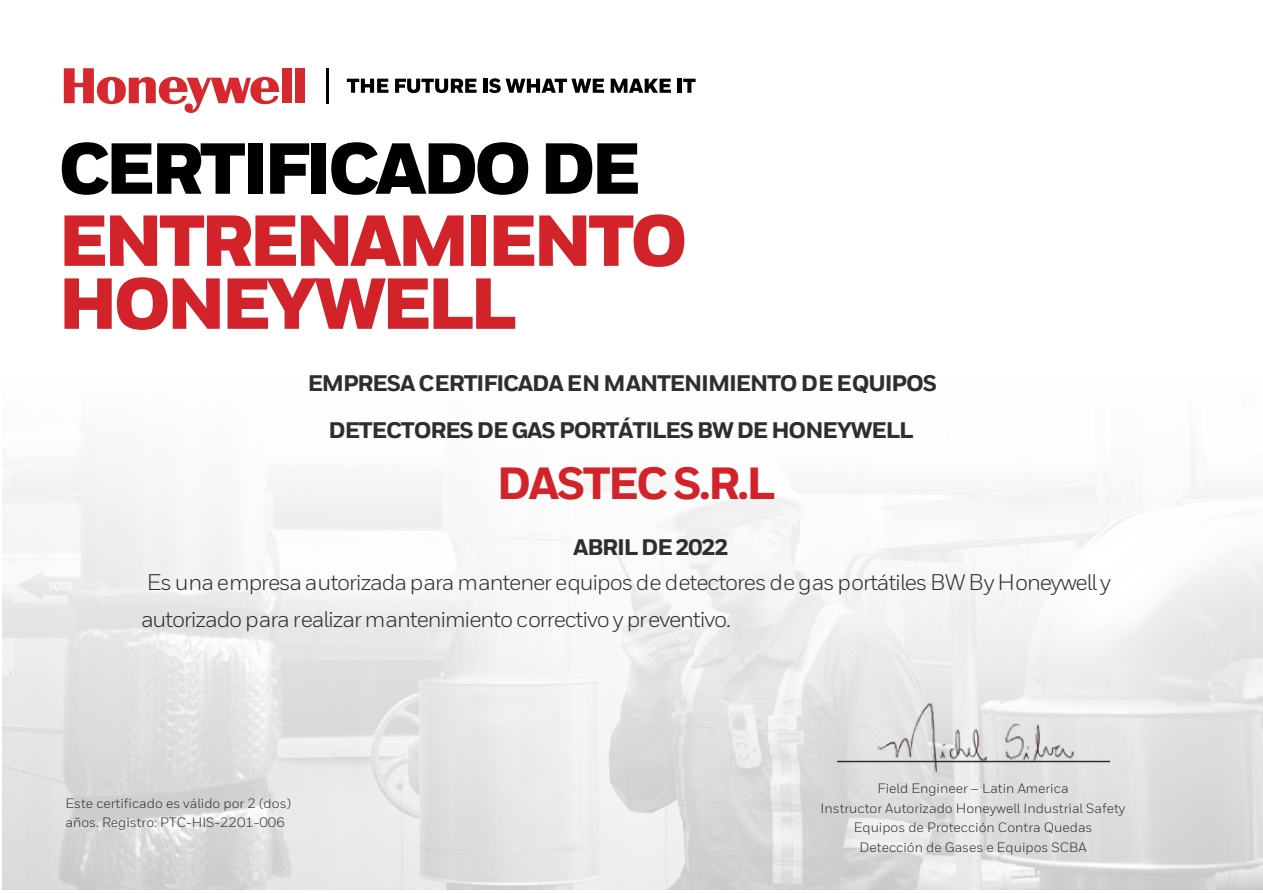
<style>
.page{position:relative;width:1263px;height:893px;background:#fff}
.page>*{position:absolute;margin:0;border:0;box-sizing:border-box;transform-origin:0 0}
.t1{font:900 72px/72.2px "Honeywell Sans";letter-spacing:-.06em;color:#000101}
.t2{font:900 72px "Honeywell Sans";letter-spacing:-.06em;color:#d2232a}
.t3{font:800 45px "Honeywell Sans";letter-spacing:-.06em;color:#d2232a}
.t4{font:22.5px/36px "Honeywell Sans Web";letter-spacing:-.05em;color:#2e2e2f}
.t5{font:800 22.5px/47px "Honeywell Sans";letter-spacing:-.05em;color:#2e2e2f;text-align:center}
.t6{font:13.5px/19.5px "Honeywell Sans Web";color:#2e2e2f}
.s1{font-family:"Honeywell Sans Web";color:#d2232a}
.s2{font-family:"Honeywell Sans";font-weight:800}
</style>
<div class="page">
<img style="left:3px;top:461px;width:1260px;height:428px">
<svg style="left:683px;top:79px;width:13px;height:14px"></svg>
<div style="left:677px;top:79px;width:5px;height:14px;background:#000"></div>
<svg style="left:611px;top:79px;width:60px;height:14px"></svg>
<svg style="left:489px;top:78px;width:115px;height:15px"></svg>
<hr style="left:483px;top:79px;width:4px;height:14px;background:#000">
<svg style="left:395px;top:79px;width:82px;height:14px"></svg>
<svg style="left:347px;top:79px;width:41px;height:14px"></svg>
<hr style="left:326px;top:68px;width:3px;height:35px;background:#000">
<svg style="left:64px;top:68px;width:215px;height:45px"></svg>
<div style="left:282px;top:68px;width:10px;height:35px;background:#d7282f"></div>
<div style="left:295px;top:68px;width:9px;height:35px;background:#d7282f"></div>
<img style="left:876px;top:701px;width:201px;height:73px">
<hr style="left:837px;top:761px;width:273px;height:1px;background:#2e2e2f">
<p class="t1" style="left:58px;top:136px;width:631px">CERTIFICADO DE<br><span class="s1">ENTRENAMIENTO</span></p>
<p class="t2" style="left:58px;top:259px;width:460px">HONEYWELL</p>
<p class="t5" style="left:308px;top:361px;width:631px">EMPRESA CERTIFICADA EN MANTENIMIENTO DE EQUIPOS<br>DETECTORES DE GAS PORTÁTILES BW DE HONEYWELL</p>
<p class="t3" style="left:497px;top:456px;width:280px">DASTEC S.R.L</p>
<p class="t4" style="left:141px;top:529px;width:971px;text-indent:432px"><span class="s2">ABRIL DE 2022<br></span>Es una empresa autorizada para mantener equipos de detectores de gas portátiles BW By Honeywell y autorizado para realizar mantenimiento correctivo y preventivo.</p>
<p class="t6" style="left:65px;top:793px;width:227px">Este certificado es válido por 2 (dos) años. Registro: PTC-HIS-2201-006</p>
<p class="t6" style="left:821px;top:779px;width:306px;text-align:center">Field Engineer – Latin America<br>Instructor Autorizado Honeywell Industrial Safety Equipos de Protección Contra Quedas Detección de Gases e Equipos SCBA</p>
</div>
